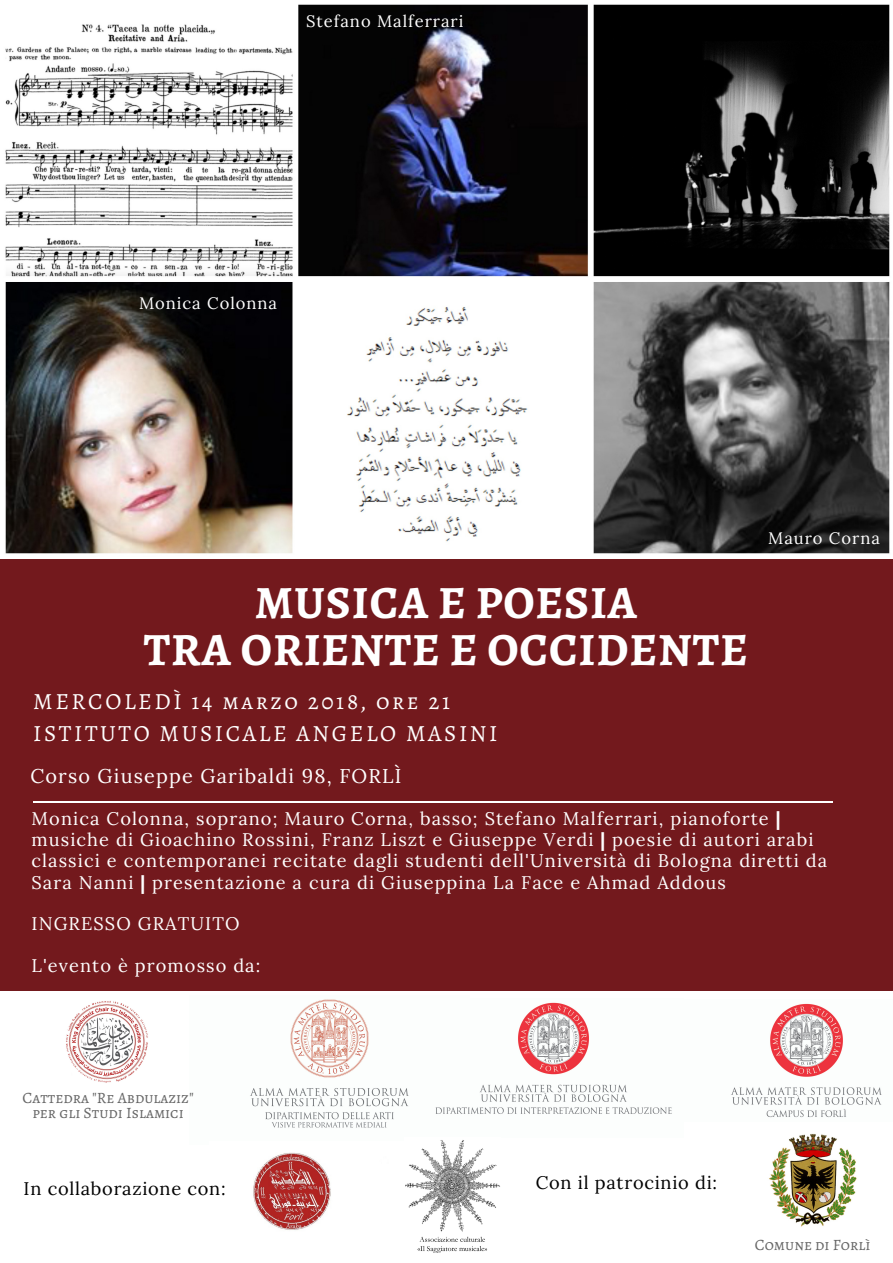
<style>
.page{position:relative;width:893px;height:1263px;background:#73191d}
.page>*{position:absolute;margin:0;border:0;box-sizing:border-box;transform-origin:0 0}
.t1{font:700 46.35px/47.2px "Alegreya SC";letter-spacing:.02em;color:#fff;text-align:center}
.t2{font:23.17px/32.1px "Alegreya SC";letter-spacing:.11em;color:#fff}
.t3{font:19.88px "Lora";letter-spacing:.06em;color:#fff}
.t4{font:18.23px/21.2px "Lora";letter-spacing:.06em;color:#fff}
.t5{font:18.23px "Lora";letter-spacing:.04em;color:#000}
.t6{font:16.58px "Lora";letter-spacing:.06em;color:#fff}
.t7{font:15.75px/14.6px "Alegreya SC";color:#666;text-align:center}
.s1{font-weight:700}
</style>
<div class="page">
<hr style="left:33px;top:801px;width:799px;height:1px;background:#fff">
<img style="left:0;top:0;width:893px;height:559px">
<div style="left:0;top:992px;width:893px;height:271px;background:#fff"></div>
<img style="left:250px;top:999px;width:159px;height:129px">
<img style="left:435px;top:1002px;width:237px;height:112px">
<img style="left:66px;top:1000px;width:82px;height:83px">
<img style="left:405px;top:1140px;width:95px;height:113px">
<img style="left:253px;top:1152px;width:78px;height:78px">
<img style="left:731px;top:1003px;width:151px;height:115px">
<img style="left:769px;top:1134px;width:88px;height:93px">
<p class="t6" style="left:306px;top:11px;width:159px">Stefano Malferrari</p>
<p class="t6" style="left:139px;top:293px;width:140px">Monica Colonna</p>
<h1 class="t1" style="left:144px;top:579px;width:605px">MUSICA E POESIA<br>TRA ORIENTE E OCCIDENTE</h1>
<p class="t2" style="left:33px;top:685px;width:466px">MERCOLEDÌ 14 marzo 2018, ore 21<br>ISTITUTO MUSICALE ANGELO MASINI</p>
<p class="t3" style="left:30px;top:764px;width:372px">Corso Giuseppe Garibaldi 98, FORLÌ</p>
<p class="t6" style="left:768px;top:529px;width:113px">Mauro Corna</p>
<p class="t4" style="left:32px;top:808px;width:797px">Monica Colonna, soprano; Mauro Corna, basso; Stefano Malferrari, pianoforte <span class="s1">| </span>musiche di Gioachino Rossini, Franz Liszt e Giuseppe Verdi <span class="s1">|</span> poesie di autori arabi classici e contemporanei recitate dagli studenti dell'Università di Bologna diretti da Sara Nanni <span class="s1">|</span> presentazione a cura di Giuseppina La Face e Ahmad Addous</p>
<p class="t4" style="left:32px;top:913px;width:210px">INGRESSO GRATUITO</p>
<p class="t4" style="left:32px;top:955px;width:230px">L'evento è promosso da:</p>
<p class="t7" style="left:22px;top:1091px;width:173px">Cattedra "Re Abdulaziz" per gli Studi Islamici</p>
<p class="t5" style="left:24px;top:1177px;width:203px">In collaborazione con:</p>
<p class="t5" style="left:536px;top:1171px;width:183px">Con il patrocinio di:</p>
<p class="t7" style="left:755px;top:1237px;width:117px">Comune di Forlì</p>
</div>
